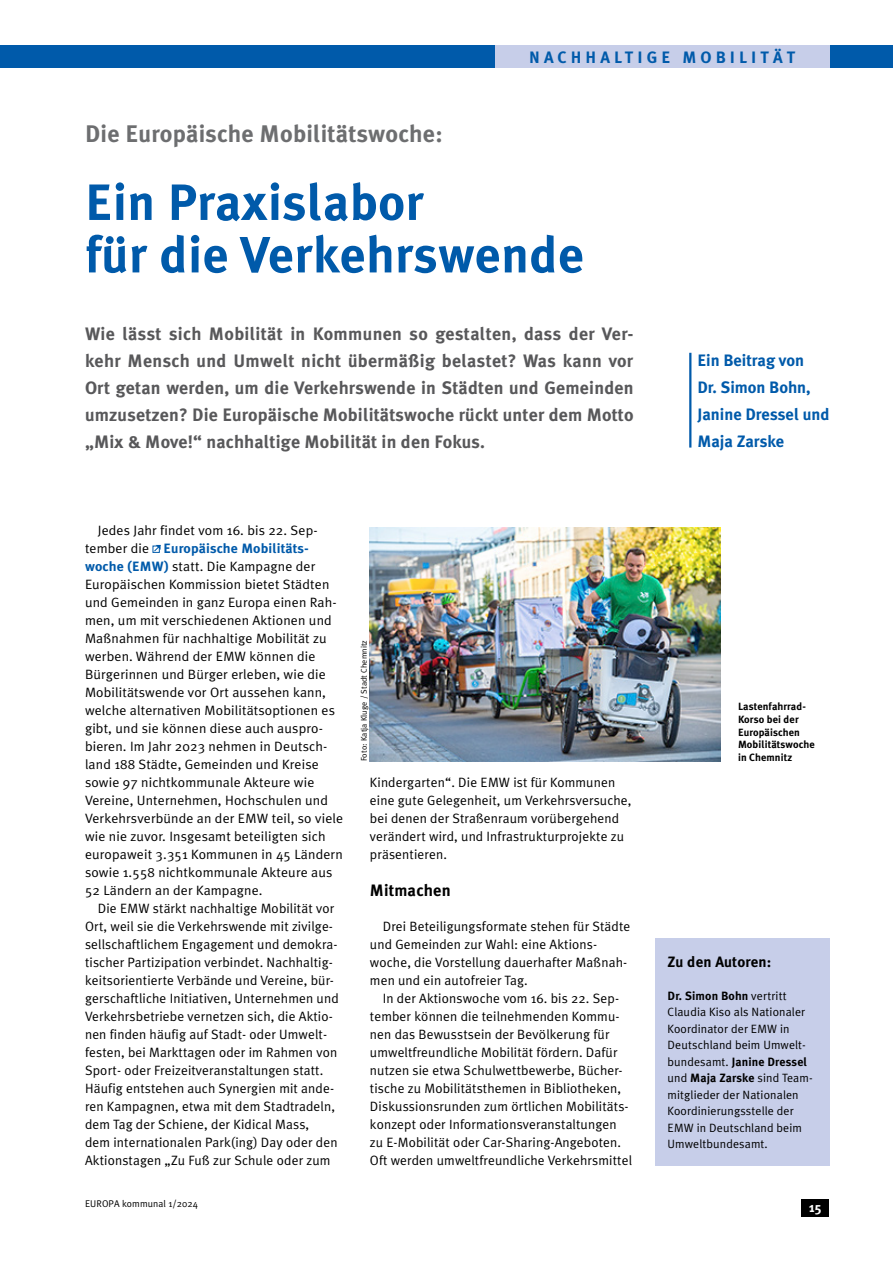
<style>
.page{position:relative;width:893px;height:1263px;background:#fff}
.page>*{position:absolute;margin:0;border:0;box-sizing:border-box;transform-origin:0 0}
.t1{font:700 51px/52.5px "Meta Plus";letter-spacing:.01em;color:#005aaa}
.t2{font:700 24px "Meta Plus";letter-spacing:.01em;color:#6d6e70}
.t3{font:700 18px/27px "Meta Plus";letter-spacing:.01em;color:#58585a;text-align:justify}
.t4{font:700 16.5px/27px "Meta Plus";color:#005aaa}
.t5{font:700 16.5px "Meta Plus";letter-spacing:.25em;color:#005aaa}
.t6{font:700 16.5px "Meta Plus";letter-spacing:.01em;color:#000}
.t7{font:700 15px "Meta Plus";letter-spacing:.01em;color:#000}
.t8{font:13.5px/18px "Meta Plus Normal";letter-spacing:.01em;color:#000}
.t9{font:700 13.5px "Meta Plus";letter-spacing:.01em;color:#005aaa}
.t10{font:700 13.5px "Meta Plus";color:#fff}
.t11{font:12px/16.5px "Meta Plus Normal";letter-spacing:.01em;color:#000}
.t12{font:700 12px "Meta Plus";letter-spacing:.01em;color:#000}
.t13{font:700 10.5px/12.8px "Meta Plus";letter-spacing:.01em;color:#000}
.t14{font:9.75px "Meta Plus Normal";letter-spacing:.01em;color:#000}
.t15{font:8.25px "Meta Plus Normal";letter-spacing:.01em;color:#000}
.s1{font-family:"Meta Plus Normal";font-weight:400;color:#000}
.s2{font-family:"Meta Plus";font-weight:700;color:#005aaa}
.s3{font-family:"Meta Plus Normal";font-weight:400}
.s4{font-family:"Meta Plus";font-weight:700}
</style>
<div class="page">
<div style="left:0;top:46px;width:893px;height:22px;background:#005aaa"></div>
<div style="left:495px;top:46px;width:334px;height:22px;background:#c7cee9"></div>
<div style="left:153px;top:546px;width:7px;height:7px;border:1px solid #005aaa"></div>
<svg style="left:154px;top:544px;width:7px;height:8px"></svg>
<div style="left:655px;top:938px;width:174px;height:227px;background:#c7cee9"></div>
<hr style="left:689px;top:353px;width:2px;height:95px;background:#005aaa">
<img style="left:370px;top:527px;width:351px;height:234px">
<div style="left:801px;top:1199px;width:28px;height:17px;background:#000"></div>
<p class="t5" style="left:529px;top:48px;width:268px">NACHHALTIGE MOBILITÄT</p>
<h2 class="t2" style="left:85px;top:120px;width:359px">Die Europäische Mobilitätswoche:</h2>
<h1 class="t1" style="left:85px;top:176px;width:500px">Ein Praxislabor<br>für die Verkehrswende</h1>
<p class="t3" style="left:85px;top:320px;width:550px">Wie lässt sich Mobilität in Kommunen so gestalten, dass der Ver&shy;kehr Mensch und Umwelt nicht übermäßig belastet? Was kann vor Ort getan werden, um die Verkehrswende in Städten und Gemeinden umzusetzen? Die Europäische Mobilitätswoche rückt unter dem Motto „Mix &amp; Move!“ nachhaltige Mobilität in den Fokus.</p>
<p class="t8" style="left:98px;top:521px;width:221px">Jedes Jahr findet vom 16. bis 22. Sep-</p>
<p class="t9" style="left:85px;top:540px;width:225px"><span class="s1">tember die</span> Europäische Mobilitäts-</p>
<p class="t8" style="left:85px;top:557px;width:260px"><span class="s2">woche (EMW)</span> statt. Die Kampagne der Europäischen Kommission bietet Städten und Gemeinden in ganz Europa einen Rah&shy;men, um mit verschiedenen Aktionen und Maßnahmen für nachhaltige Mobilität zu werben. Während der EMW können die Bürgerinnen und Bürger erleben, wie die Mobilitätswende vor Ort aussehen kann, welche alternativen Mobilitätsoptionen es gibt, und sie können diese auch auspro&shy;bieren. Im Jahr 2023 nehmen in Deutsch&shy;land 188 Städte, Gemeinden und Kreise sowie 97 nichtkommunale Akteure wie Vereine, Unternehmen, Hochschulen und Verkehrsverbünde an der EMW teil, so viele wie nie zuvor. Insgesamt beteiligten sich europaweit 3.351 Kommunen in 45 Ländern sowie 1.558 nichtkommunale Akteure aus 52 Ländern an der Kampagne.</p>
<p class="t8" style="left:85px;top:899px;width:255px;text-indent:13px">Die EMW stärkt nachhaltige Mobilität vor Ort, weil sie die Verkehrswende mit zivilge&shy;sellschaftlichem Engagement und demokra&shy;tischer Partizipation verbindet. Nachhaltig&shy;keitsorientierte Verbände und Vereine, bür&shy;gerschaftliche Initiativen, Unternehmen und Verkehrsbetriebe vernetzen sich, die Aktio&shy;nen finden häufig auf Stadt- oder Umwelt&shy;festen, bei Markttagen oder im Rahmen von Sport- oder Freizeitveranstaltungen statt.<br>Häufig entstehen auch Synergien mit ande&shy;ren Kampagnen, etwa mit dem Stadtradeln, dem Tag der Schiene, der Kidical Mass,<br>dem internationalen Park(ing) Day oder den Aktionstagen „Zu Fuß zur Schule oder zum</p>
<p class="t14" style="left:85px;top:1198px;width:115px">EUROPA kommunal 1/2024</p>
<p class="t15" style="left:359px;top:761px;width:123px;rotate:-90deg">Foto: Katja Kluge / Stadt Chemnitz</p>
<p class="t8" style="left:370px;top:773px;width:263px">Kindergarten“. Die EMW ist für Kommunen eine gute Gelegenheit, um Verkehrsversuche, bei denen der Straßenraum vorübergehend verändert wird, und Infrastrukturprojekte zu präsentieren.</p>
<p class="t6" style="left:370px;top:881px;width:82px">Mitmachen</p>
<p class="t8" style="left:370px;top:917px;width:262px;text-indent:13px">Drei Beteiligungsformate stehen für Städte und Gemeinden zur Wahl: eine Aktions&shy;woche, die Vorstellung dauerhafter Maßnah&shy;men und ein autofreier Tag.</p>
<p class="t8" style="left:370px;top:989px;width:264px;text-indent:13px">In der Aktionswoche vom 16. bis 22. Sep&shy;tember können die teilnehmenden Kommu&shy;nen das Bewusstsein der Bevölkerung für umweltfreundliche Mobilität fördern. Dafür nutzen sie etwa Schulwettbewerbe, Bücher&shy;tische zu Mobilitätsthemen in Bibliotheken, Diskussionsrunden zum örtlichen Mobilitäts&shy;konzept oder Informationsveranstaltungen zu E-Mobilität oder Car-Sharing-Angeboten.<br>Oft werden umweltfreundliche Verkehrsmittel</p>
<p class="t4" style="left:697px;top:346px;width:134px">Ein Beitrag von<br>Dr. Simon Bohn,<br>Janine Dressel und<br>Maja Zarske</p>
<p class="t13" style="left:738px;top:700px;width:78px">Lastenfahrrad-<br>Korso bei der<br>Europäischen<br>Mobilitätswoche in Chemnitz</p>
<p class="t7" style="left:668px;top:953px;width:105px">Zu den Autoren:</p>
<p class="t12" style="left:668px;top:988px;width:120px">Dr. Simon Bohn <span class="s3">vertritt</span></p>
<p class="t11" style="left:668px;top:1003px;width:140px">Claudia Kiso als Nationaler<br>Koordinator der EMW in<br>Deutschland beim Umwelt-</p>
<p class="t12" style="left:668px;top:1054px;width:141px"><span class="s3">bundesamt.</span> Janine Dressel</p>
<p class="t11" style="left:668px;top:1069px;width:147px">und <span class="s4">Maja Zarske</span> sind Team&shy;mitglieder der Nationalen<br>Koordinierungsstelle der<br>EMW in Deutschland beim<br>Umweltbundesamt.</p>
<p class="t10" style="left:809px;top:1199px;width:14px">15</p>
</div>
